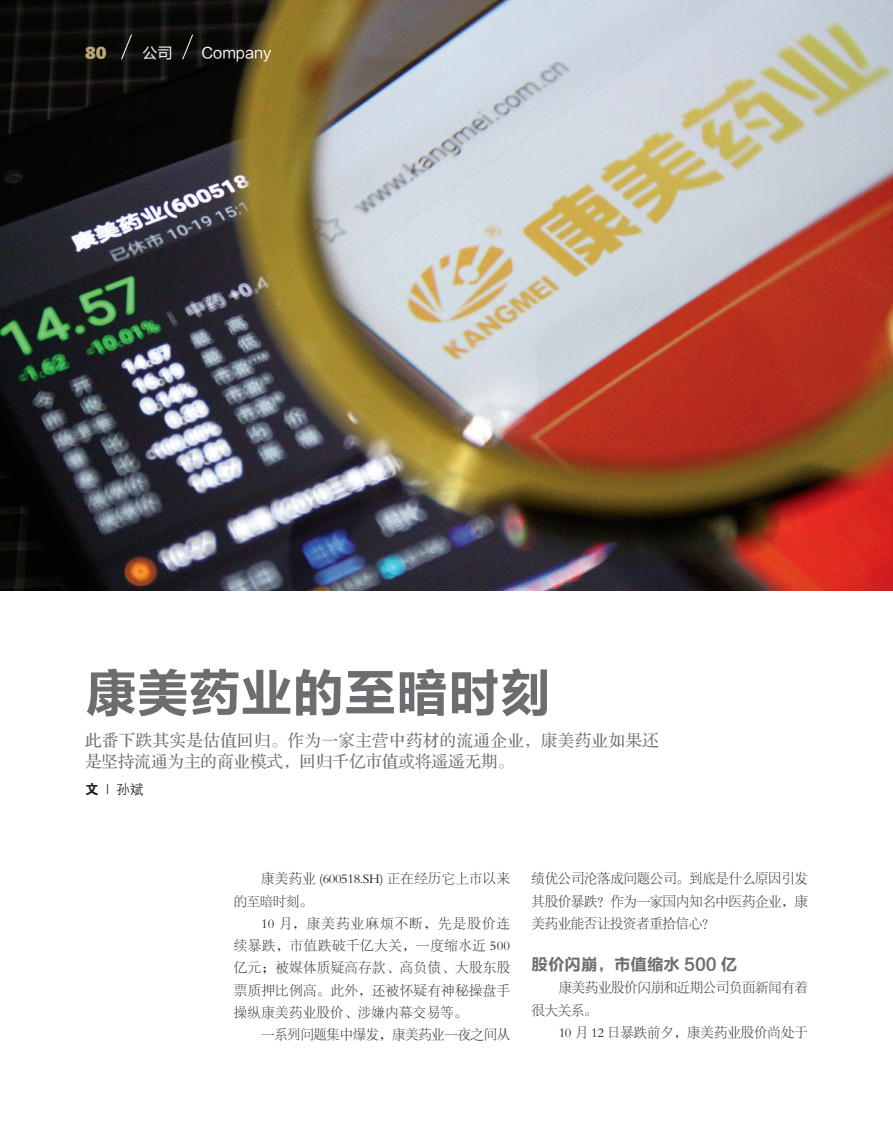
<style>
.page{position:relative;width:893px;height:1127px;background:#fff}
.page>*{position:absolute;margin:0;border:0;box-sizing:border-box;transform-origin:0 0}
.t1{font:51.75px "FZLTCHJW GB1 0";color:#6c6d70}
.t2{font:800 16.95px "Stymie BT";color:#b8a779}
.t3{font:16.5px/21px "FZS3 JW GB1 0";letter-spacing:.025em;color:#6c6d70}
.小标题段前后{font:16.5px "FZLTCHJW GB1 0";color:#6c6d70}
.t4{font:15px "FZLTHJW GB1 0";color:#fff}
.正文{font:13.5px/22.4px "FZSYJW GB1 0";letter-spacing:-.025em;color:#231f20;text-align:justify}
.正文-2{font:13.5px/22.4px "FZSYJW GB1 0";letter-spacing:.02em;color:#231f20}
.正文-3{font:13.5px "FZSYJW GB1 0";letter-spacing:-.005em;color:#231f20}
.t5{font:13.5px "FZZDXJW GB1 0";color:#231f20}
.s1{font-family:"FZDHTJW GB1 0"}
</style>
<div class="page">
<img style="left:0;top:0;width:893px;height:591px">
<svg style="left:182px;top:34px;width:11px;height:26px"></svg>
<svg style="left:121px;top:34px;width:11px;height:26px"></svg>
<p class="t2" style="left:85px;top:43px;width:23px">80</p>
<p class="t4" style="left:142px;top:45px;width:31px">公司</p>
<p class="t4" style="left:201px;top:45px;width:72px">Company</p>
<p class="t1" style="left:85px;top:664px;width:468px">康美药业的至暗时刻</p>
<p class="t3" style="left:85px;top:731px;width:575px">此番下跌其实是估值回归。作为一家主营中药材的流通企业，康美药业如果还是坚持流通为主的商业模式，回归千亿市值或将遥遥无期。</p>
<p class="t5" style="left:85px;top:782px;width:60px"><span class="s1">文</span> | 孙斌</p>
<p class="正文-2" style="left:234px;top:868px;width:278px;text-indent:27px">康美药业 (600518.SH) 正在经历它上市以来的至暗时刻。</p>
<p class="正文" style="left:234px;top:912px;width:278px;text-indent:27px">10 月，康美药业麻烦不断，先是股价连续暴跌，市值跌破千亿大关，一度缩水近 500亿元；被媒体质疑高存款、高负债、大股东股票质押比例高。此外，还被怀疑有神秘操盘手操纵康美药业股价、涉嫌内幕交易等。</p>
<p class="正文" style="left:261px;top:1024px;width:251px">一系列问题集中爆发，康美药业一夜之间从</p>
<p class="正文" style="left:531px;top:868px;width:278px">绩优公司沦落成问题公司。到底是什么原因引发其股价暴跌？作为一家国内知名中医药企业，康美药业能否让投资者重拾信心？</p>
<p class="小标题段前后" style="left:531px;top:955px;width:207px">股价闪崩，市值缩水 500 亿</p>
<p class="正文" style="left:531px;top:977px;width:278px;text-indent:27px">康美药业股价闪崩和近期公司负面新闻有着很大关系。</p>
<p class="正文-3" style="left:559px;top:1025px;width:251px">10 月 12 日暴跌前夕，康美药业股价尚处于</p>
</div>
